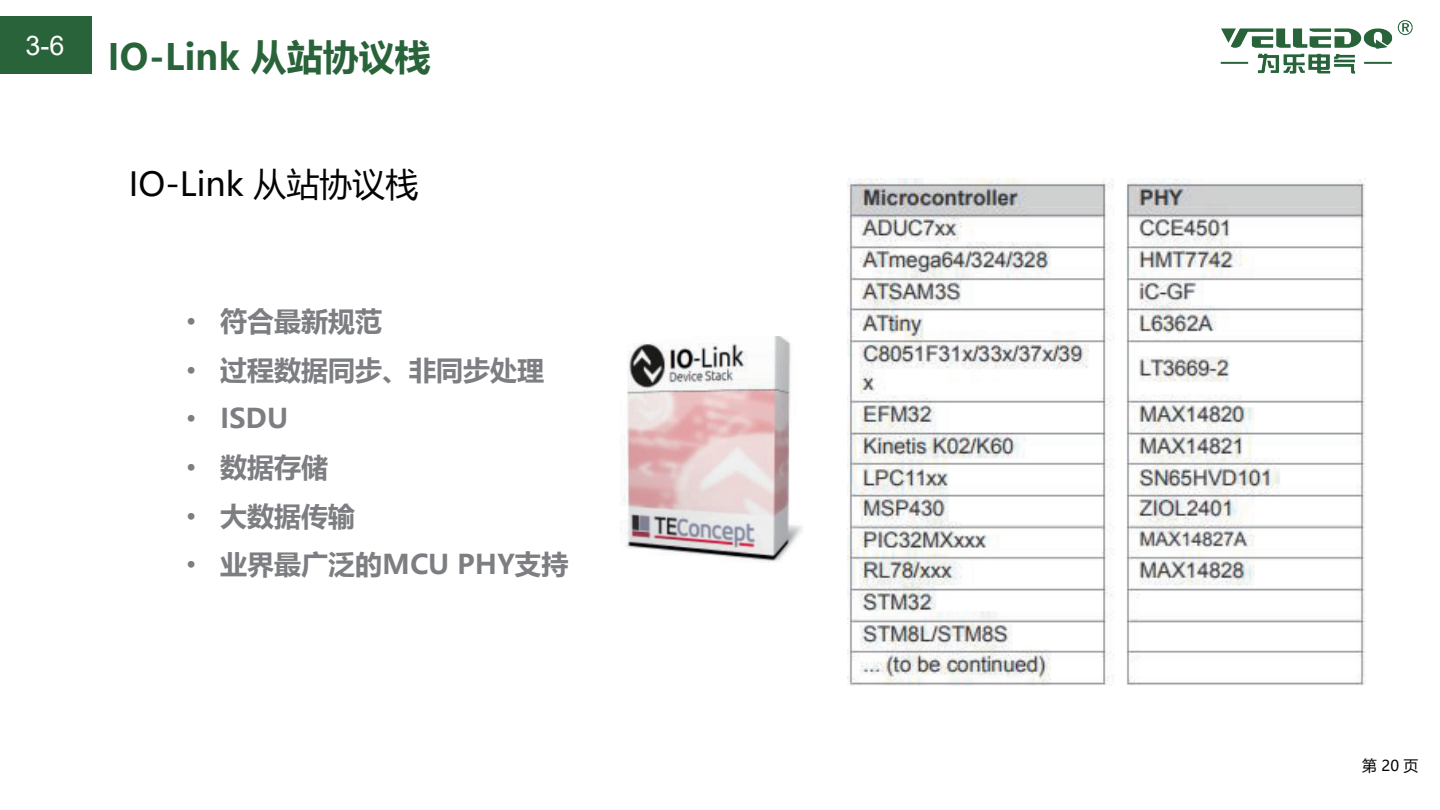
<style>
.page{position:relative;width:1440px;height:810px;background:#fff}
.page>*{position:absolute;margin:0;border:0;box-sizing:border-box;transform-origin:0 0}
.t1{font:700 36px "Microsoft Ya Hei";color:#296339}
.t2{font:33px "Microsoft Ya Hei";color:#030303}
.t3{font:700 27px "Microsoft Ya Hei";color:#7d7e82}
.t4{font:14.85px "Microsoft Ya Hei";color:#030303}
.s1{font-family:"Arial";font-weight:400}
</style>
<div class="page">
<img style="left:620px;top:337px;width:183px;height:225px">
<img style="left:848px;top:179px;width:518px;height:507px">
<div style="left:0;top:17px;width:92px;height:57px;background:#296339"></div>
<img style="left:1220px;top:20px;width:193px;height:54px">
<h1 class="t1" style="left:26px;top:31px;width:407px"><sup>3-6</sup> IO-Link 从站协议栈</h1>
<p class="t2" style="left:129px;top:162px;width:291px">IO-Link 从站协议栈</p>
<p class="t3" style="left:187px;top:303px;width:197px"><span class="s1">•</span> 符合最新规范</p>
<p class="t3" style="left:187px;top:351px;width:359px"><span class="s1">•</span> 过程数据同步、非同步处理</p>
<p class="t3" style="left:187px;top:400px;width:103px"><span class="s1">•</span> ISDU</p>
<p class="t3" style="left:187px;top:448px;width:143px"><span class="s1">•</span> 数据存储</p>
<p class="t3" style="left:187px;top:497px;width:170px"><span class="s1">•</span> 大数据传输</p>
<p class="t3" style="left:187px;top:546px;width:384px"><span class="s1">•</span> 业界最广泛的MCU PHY支持</p>
<p class="t4" style="left:1362px;top:755px;width:58px">第 20 页</p>
</div>
